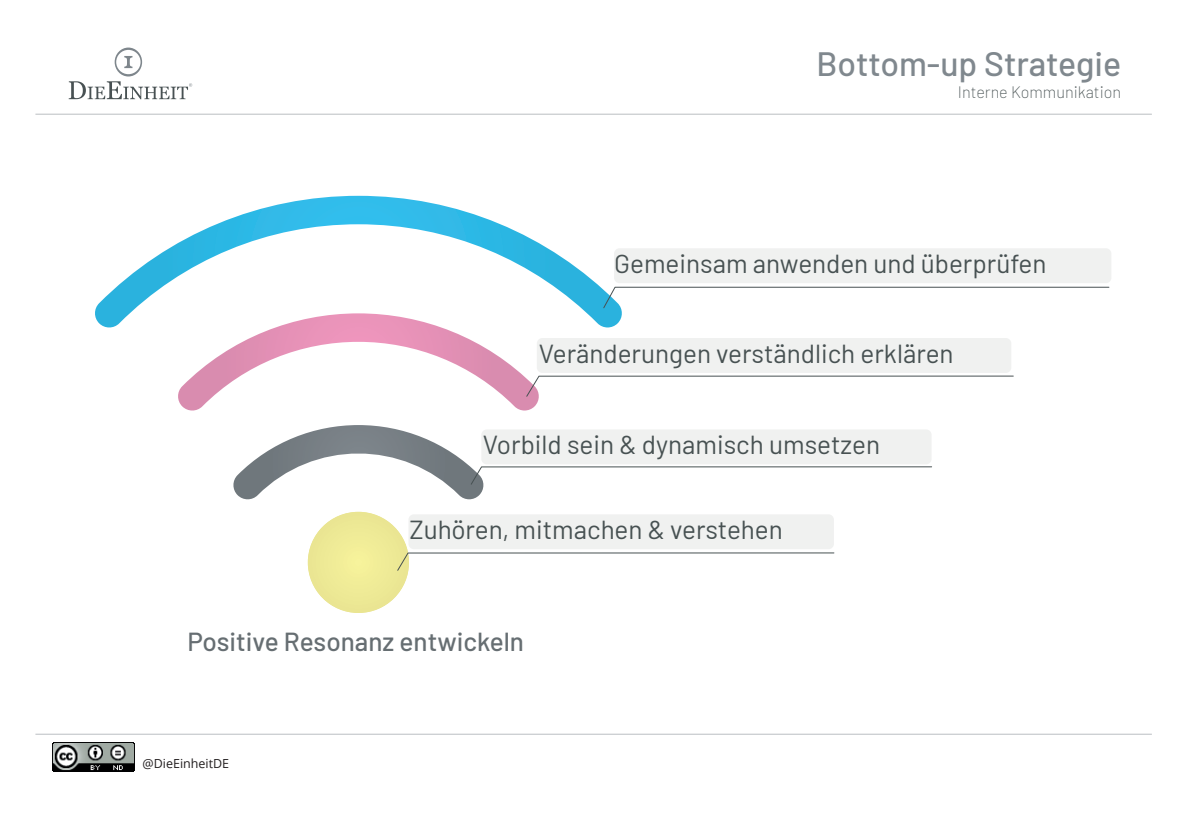
<style>
.page{position:relative;width:1189px;height:815px;background:#fff}
.page>*{position:absolute;margin:0;border:0;box-sizing:border-box;transform-origin:0 0}
.t1{font:500 33.75px "Barlow";color:#80888e}
.t2{font:26.12px "Barlow";color:#475152}
.t3{font:500 26.12px "Barlow";color:#666e72}
.t4{font:200 16.25px "Barlow";color:#475152}
.t5{font:12.5px "Open Sans";color:#231f20}
</style>
<div class="page">
<svg style="left:69px;top:48px;width:123px;height:51px"></svg>
<hr style="left:35px;top:734px;width:1117px;height:1px;background:#80888e">
<hr style="left:35px;top:114px;width:1117px;height:1px;background:#80888e">
<div style="left:308px;top:512px;width:101px;height:101px;background:#eae592;border-radius:50%"></div>
<svg style="left:95px;top:196px;width:528px;height:132px"></svg>
<div style="left:408px;top:514px;width:426px;height:35px;background:#f0f1f0;border-radius:5px"></div>
<svg style="left:312px;top:516px;width:522px;height:93px"></svg>
<svg style="left:233px;top:425px;width:699px;height:75px"></svg>
<div style="left:481px;top:429px;width:450px;height:35px;background:#f0f1f0;border-radius:5px"></div>
<svg style="left:177px;top:287px;width:932px;height:124px"></svg>
<div style="left:614px;top:248px;width:497px;height:35px;background:#f0f1f0;border-radius:5px"></div>
<img style="left:52px;top:743px;width:82px;height:29px">
<p class="t1" style="left:816px;top:39px;width:306px">Bottom-up Strategie</p>
<p class="t4" style="left:958px;top:81px;width:165px">Interne Kommunikation</p>
<p class="t2" style="left:614px;top:245px;width:434px">Gemeinsam anwenden und überprüfen</p>
<p class="t2" style="left:539px;top:335px;width:416px">Veränderungen verständlich erklären</p>
<p class="t2" style="left:483px;top:426px;width:399px">Vorbild sein &amp; dynamisch umsetzen</p>
<p class="t2" style="left:409px;top:511px;width:375px">Zuhören, mitmachen &amp; verstehen</p>
<p class="t3" style="left:187px;top:623px;width:338px">Positive Resonanz entwickeln</p>
<p class="t5" style="left:143px;top:755px;width:88px">@DieEinheitDE</p>
</div>
